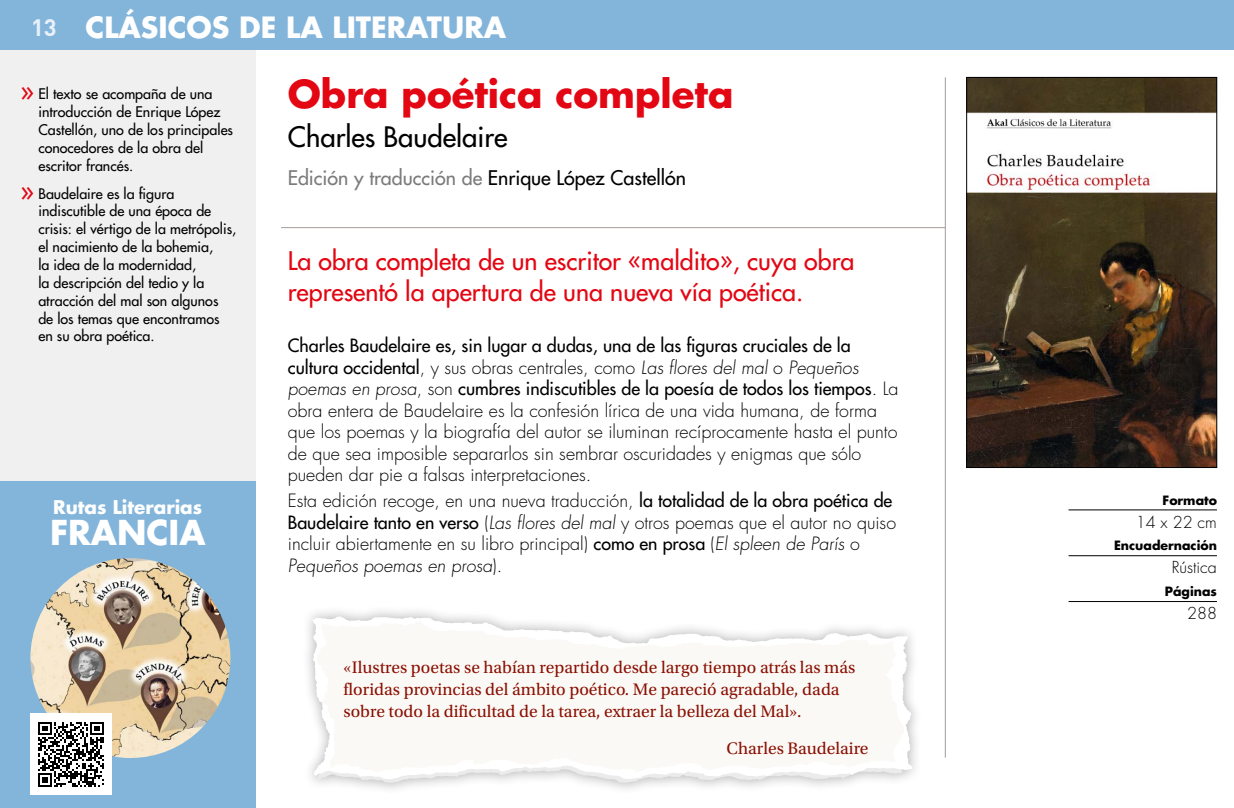
<style>
.page{position:relative;width:1234px;height:808px;background:#fff}
.page>*{position:absolute;margin:0;border:0;box-sizing:border-box;transform-origin:0 0}
.t1{font:700 37.35px "Futura Std";color:#e30613}
.t2{font:700 33.45px "Futura Std";color:#fff}
.t3{font:700 28.5px "Futura Std";color:#fff}
.t4{font:500 27.45px "Futura Std";color:#000}
.t5{font:500 25.05px/30.3px "Futura Std";color:#e30613}
.t6{font:500 19.65px "Futura Std";color:#000}
.t7{font:700 18.45px "Futura Std";color:#fff}
.t8{font:300 17.85px/21.5px "Futura Std";color:#000}
.t9{font:17.55px/21.6px "Utopia Std";color:#8a1002}
.t10{font:300 16.05px "Futura Std";color:#000}
.t11{font:500 14.25px/17.9px "Futura Std";color:#000}
.t12{font:700 12.45px "Futura Std";color:#000}
.s1{font-family:"DIN Pro";font-size:23.55px;color:#e8f0f9}
.s2{font-size:26.7px;color:#e30613}
.s3{color:#7c7b7b}
.s4{font-weight:500}
</style>
<div class="page">
<div style="left:0;top:49px;width:256px;height:759px;background:#f0f0f0"></div>
<div style="left:0;top:481px;width:255px;height:327px;background:#83b5db"></div>
<hr style="left:1068px;top:510px;width:148px;height:1px;background:#000">
<hr style="left:1068px;top:555px;width:148px;height:1px;background:#000">
<hr style="left:1068px;top:601px;width:148px;height:1px;background:#000">
<img style="left:968px;top:79px;width:246px;height:387px">
<div style="left:966px;top:77px;width:250px;height:391px;border:1px solid #000"></div>
<hr style="left:281px;top:227px;width:664px;height:1px;background:#a59c99">
<hr style="left:944px;top:77px;width:1px;height:681px;background:#a59c99">
<div style="left:0;top:0;width:1233px;height:49px;background:#83b5db"></div>
<div style="left:301px;top:605px;width:622px;height:190px;background:#000;opacity:.32"></div>
<svg style="left:312px;top:616px;width:601px;height:164px"></svg>
<svg style="left:316px;top:620px;width:590px;height:153px;fill:#fbf9f6"></svg>
<img style="left:30px;top:558px;width:200px;height:200px;border-radius:100px">
<div style="left:30px;top:713px;width:82px;height:82px;background:#fff"></div>
<svg style="left:38px;top:722px;width:66px;height:65px"></svg>
<h3 class="t3" style="left:31px;top:9px;width:476px"><span class="s1">13</span> CLÁSICOS DE LA LITERATURA</h3>
<p class="t11" style="left:38px;top:85px;width:196px;text-indent:-18px"><span class="s2">»</span> El texto se acompaña de una introducción de Enrique López<br>Castellón, uno de los principales conocedores de la obra del escritor francés.</p>
<p class="t11" style="left:38px;top:185px;width:199px;text-indent:-18px"><span class="s2">»</span> Baudelaire es la figura indiscutible de una época de crisis: el vértigo de la metrópolis, el nacimiento de la bohemia,<br>la idea de la modernidad,<br>la descripción del tedio y la atracción del mal son algunos de los temas que encontramos en su obra poética.</p>
<p class="t7" style="left:53px;top:494px;width:150px">Rutas Literarias</p>
<h2 class="t2" style="left:50px;top:511px;width:157px">FRANCIA</h2>
<h1 class="t1" style="left:288px;top:69px;width:447px">Obra poética completa</h1>
<h3 class="t4" style="left:288px;top:119px;width:221px">Charles Baudelaire</h3>
<p class="t6" style="left:288px;top:166px;width:399px"><span class="s3">Edición y traducción de</span> Enrique López Castellón</p>
<h3 class="t5" style="left:288px;top:246px;width:568px">La obra completa de un escritor «maldito», cuya obra representó la apertura de una nueva vía poética.</h3>
<p class="t8" style="left:288px;top:336px;width:612px"><span class="s4">Charles Baudelaire es, sin lugar a dudas, una de las figuras cruciales de la cultura occidental</span>, y sus obras centrales, como Las flores del mal o Pequeños poemas en prosa, son <span class="s4">cumbres indiscutibles de la poesía de todos los tiempos</span>. La obra entera de Baudelaire es la confesión lírica de una vida humana, de forma que los poemas y la biografía del autor se iluminan recíprocamente hasta el punto de que sea imposible separarlos sin sembrar oscuridades y enigmas que sólo pueden dar pie a falsas interpretaciones.</p>
<p class="t8" style="left:288px;top:491px;width:609px">Esta edición recoge, en una nueva traducción, <span class="s4">la totalidad de la obra poética de Baudelaire tanto en verso</span> (Las flores del mal y otros poemas que el autor no quiso incluir abiertamente en su libro principal) <span class="s4">como en prosa</span> (El spleen de París o Pequeños poemas en prosa) .</p>
<p class="t9" style="left:343px;top:657px;width:513px">«Ilustres poetas se habían repartido desde largo tiempo atrás las más floridas provincias del ámbito poético. Me pareció agradable, dada sobre todo la dificultad de la tarea, extraer la belleza del Mal».</p>
<p class="t9" style="left:726px;top:737px;width:143px">Charles Baudelaire</p>
<p class="t12" style="left:1162px;top:492px;width:56px">Formato</p>
<p class="t10" style="left:1135px;top:512px;width:83px">14 x 22 cm</p>
<p class="t12" style="left:1113px;top:537px;width:104px">Encuadernación</p>
<p class="t10" style="left:1171px;top:558px;width:47px">Rústica</p>
<p class="t12" style="left:1164px;top:583px;width:54px">Páginas</p>
<p class="t10" style="left:1186px;top:603px;width:31px">288</p>
</div>
